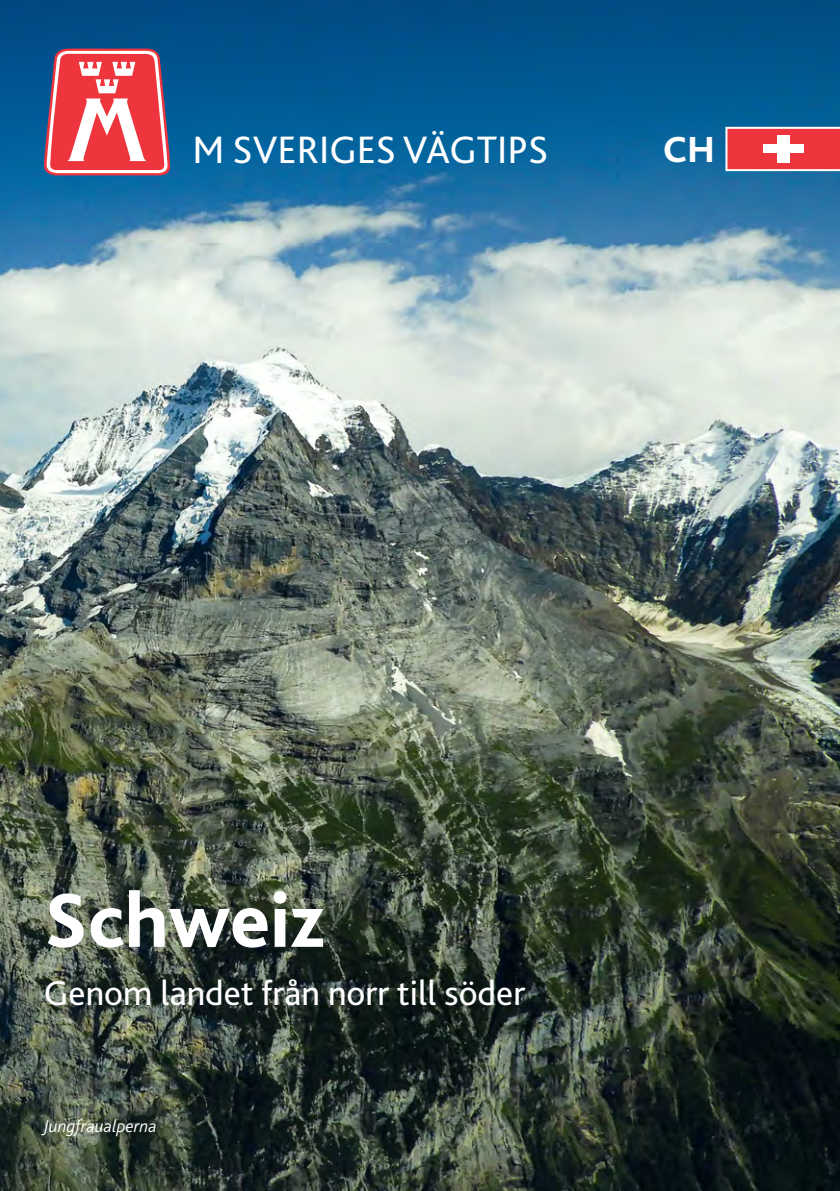
<style>
.page{position:relative;width:840px;height:1191px;background:#fff}
.page>*{position:absolute;margin:0;border:0;box-sizing:border-box;transform-origin:0 0}
.t1{font:800 80px "Bliss 2";color:#fff}
.t2{font:40px "Bliss 2";color:#fff}
.t3{font:800 38px "Bliss 2";color:#fff}
.t4{font:36px "Bliss 2";color:#fff}
.t5{font:italic 300 18px "Bliss 2";color:#fff}
</style>
<div class="page">
<img style="left:0;top:0;width:839px;height:1191px">
<svg style="left:44px;top:49px;width:126px;height:126px"></svg>
<svg style="left:725px;top:127px;width:114px;height:44px;background:#ef4d56"></svg>
<div style="left:763px;top:145px;width:39px;height:8px;background:#fff"></div>
<div style="left:776px;top:135px;width:13px;height:28px;background:#fff"></div>
<p class="t2" style="left:192px;top:125px;width:357px">M SVERIGES VÄGTIPS</p>
<p class="t3" style="left:662px;top:126px;width:54px">CH</p>
<h1 class="t1" style="left:44px;top:870px;width:281px">Schweiz</h1>
<p class="t4" style="left:44px;top:970px;width:482px">Genom landet från norr till söder</p>
<p class="t5" style="left:44px;top:1114px;width:114px">Jungfraualperna</p>
</div>
